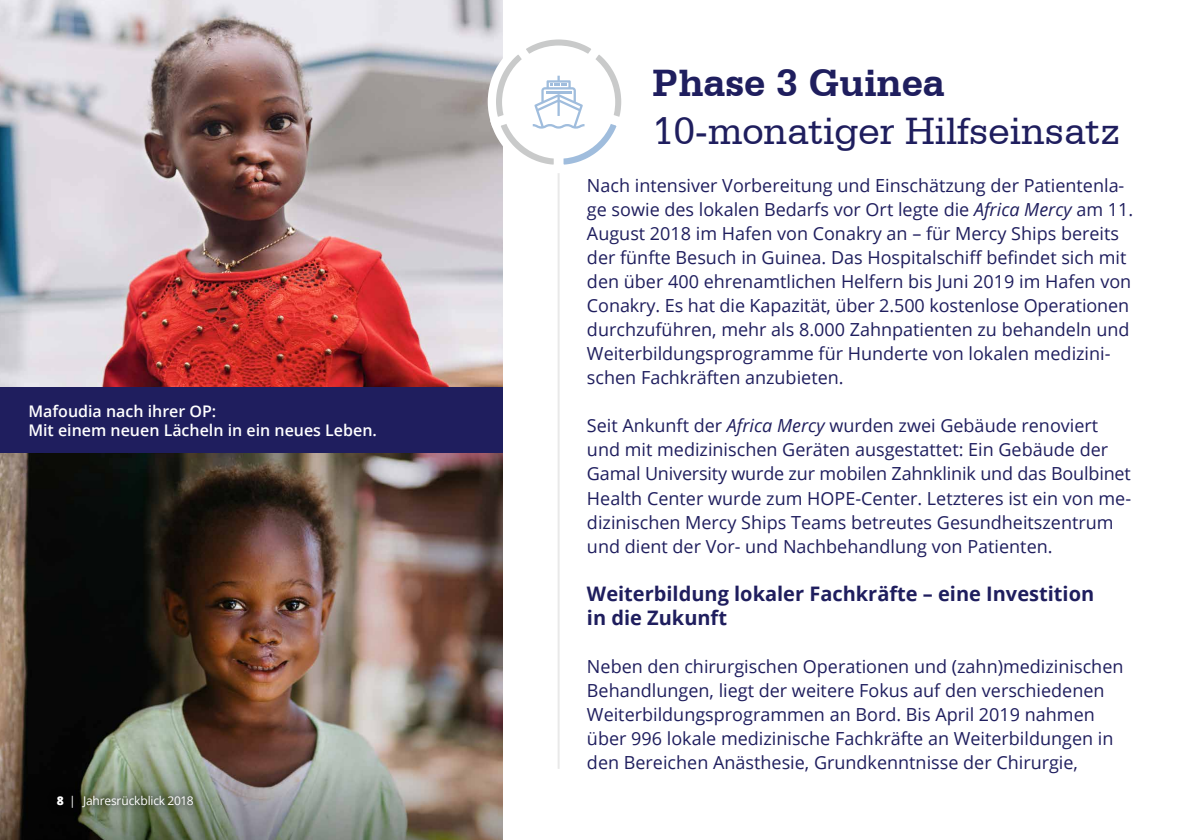
<style>
.page{position:relative;width:1191px;height:840px;background:#fff}
.page>*{position:absolute;margin:0;border:0;box-sizing:border-box;transform-origin:0 0}
.t1{font:40px "Serifa BT";color:#1f1e5e}
.t2{font:700 40px "Serifa BT";color:#1f1e5e}
.t3{font:700 20px/24px "Open Sans";color:#1f1e5e}
.t4{font:18px/24px "Open Sans";color:#1f1e5e}
.t5{font:600 16px/19.2px "Open Sans";color:#fff}
.t6{font:12px "Open Sans";letter-spacing:-.015em;color:#fff}
.s1{font-weight:800}
.s2{font-style:italic}
</style>
<div class="page">
<img style="left:0;top:0;width:502px;height:387px">
<img style="left:0;top:452px;width:502px;height:387px">
<div style="left:0;top:387px;width:502px;height:65px;background:#1f1e5e"></div>
<hr style="left:557px;top:57px;width:2px;height:711px;background:#e9e9e9">
<svg style="left:483px;top:0;width:139px;height:178px"></svg>
<svg style="left:48px;top:786px;width:154px;height:30px;background:#57624e"></svg>
<p class="t5" style="left:28px;top:400px;width:350px">Mafoudia nach ihrer OP:<br>Mit einem neuen Lächeln in ein neues Leben.</p>
<p class="t6" style="left:57px;top:792px;width:138px"><span class="s1">8</span> | Jahresrückblick 2018</p>
<h1 class="t2" style="left:652px;top:58px;width:294px">Phase 3 Guinea</h1>
<h1 class="t1" style="left:652px;top:107px;width:469px">10-monatiger Hilfseinsatz</h1>
<p class="t4" style="left:587px;top:173px;width:548px">Nach intensiver Vorbereitung und Einschätzung der Patientenla&shy;ge sowie des lokalen Bedarfs vor Ort legte die <span class="s2">Africa Mercy</span> am 11.<br>August 2018 im Hafen von Conakry an – für Mercy Ships bereits der fünfte Besuch in Guinea. Das Hospitalschiff befindet sich mit den über 400 ehrenamtlichen Helfern bis Juni 2019 im Hafen von Conakry. Es hat die Kapazität, über 2.500 kostenlose Operationen durchzuführen, mehr als 8.000 Zahnpatienten zu behandeln und Weiterbildungsprogramme für Hunderte von lokalen medizini&shy;schen Fachkräften anzubieten.</p>
<p class="t4" style="left:587px;top:413px;width:545px">Seit Ankunft der <span class="s2">Africa Mercy</span> wurden zwei Gebäude renoviert und mit medizinischen Geräten ausgestattet: Ein Gebäude der Gamal University wurde zur mobilen Zahnklinik und das Boulbinet Health Center wurde zum HOPE-Center. Letzteres ist ein von me&shy;dizinischen Mercy Ships Teams betreutes Gesundheitszentrum und dient der Vor- und Nachbehandlung von Patienten.</p>
<p class="t3" style="left:587px;top:580px;width:509px">Weiterbildung lokaler Fachkräfte – eine Investition in die Zukunft</p>
<p class="t4" style="left:587px;top:653px;width:538px">Neben den chirurgischen Operationen und (zahn)medizinischen Behandlungen, liegt der weitere Fokus auf den verschiedenen Weiterbildungsprogrammen an Bord. Bis April 2019 nahmen über 996 lokale medizinische Fachkräfte an Weiterbildungen in den Bereichen Anästhesie, Grundkenntnisse der Chirurgie,</p>
</div>
